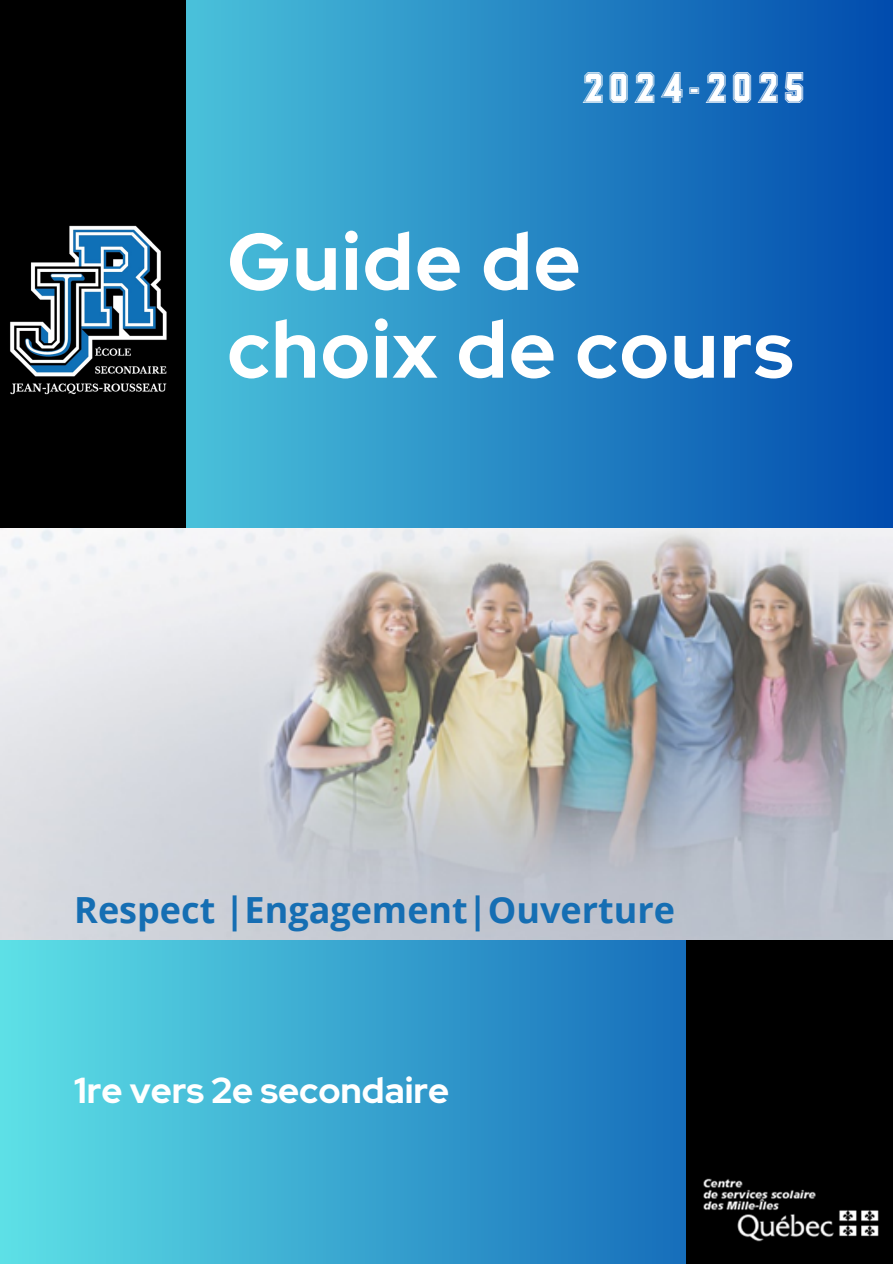
<style>
.page{position:relative;width:893px;height:1264px;background:#fff}
.page>*{position:absolute;margin:0;border:0;box-sizing:border-box;transform-origin:0 0}
.t1{font:700 80.1px/87.8px "Red Hat Display";letter-spacing:.02em;color:#fff}
.t2{font:44.1px "Wildcat College";letter-spacing:.12em;color:#fff}
.t3{font:700 36px "Open Sans";color:#156eb3}
.t4{font:700 36px "Red Hat Display";color:#fff}
</style>
<div class="page">
<div style="left:0;top:0;width:892px;height:1263px;background:linear-gradient(to right,#5de0e6,#014bad)"></div>
<div style="left:0;top:0;width:185px;height:575px;background:#000"></div>
<div style="left:686px;top:889px;width:206px;height:374px;background:#000"></div>
<img style="left:0;top:528px;width:892px;height:412px">
<img style="left:703px;top:1178px;width:176px;height:64px">
<img style="left:10px;top:225px;width:157px;height:170px">
<p class="t2" style="left:582px;top:55px;width:223px">2024-2025</p>
<p class="t1" style="left:227px;top:217px;width:567px">Guide de choix de cours</p>
<p class="t3" style="left:74px;top:885px;width:602px">Respect |Engagement|Ouverture</p>
<h1 class="t4" style="left:74px;top:1066px;width:376px">1re vers 2e secondaire</h1>
</div>
